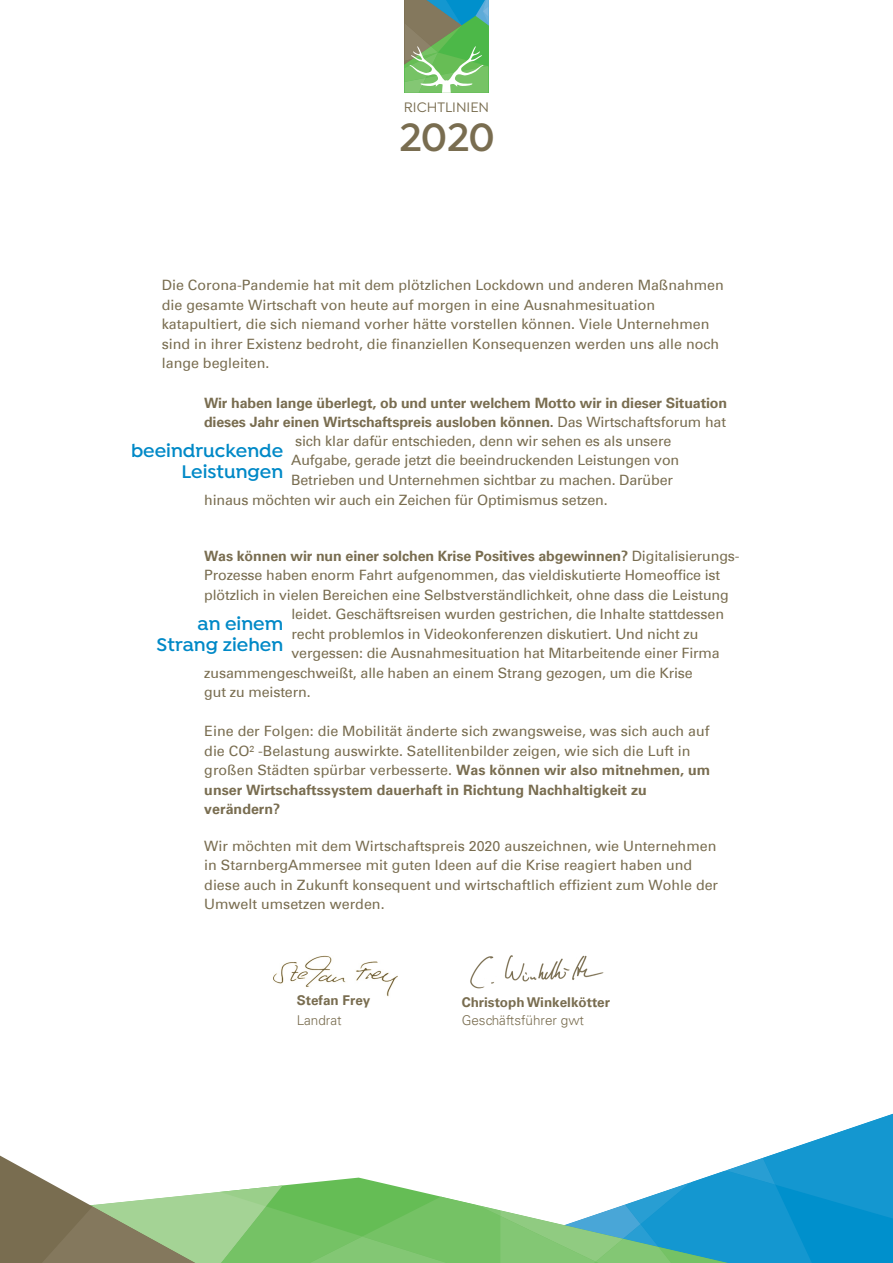
<style>
.page{position:relative;width:893px;height:1263px;background:#fff}
.page>*{position:absolute;margin:0;border:0;box-sizing:border-box;transform-origin:0 0}
.t1{font:600 42.15px "Isidora";color:#796d50}
.t2{font:600 19.5px/21px "Isidora";color:#0089c7;text-align:right}
.t3{font:500 14.7px "Isidora";color:#796d50}
.t4{font:14.25px/19.5px "Univers Com 55 Roman";color:#796d50}
.t5{font:700 14.25px/18.9px "Univers Com 65";letter-spacing:-.01em;color:#796d50}
.t6{font:700 13.5px "Univers Com 65";color:#796d50}
.t7{font:300 13.5px "Univers LT Std";color:#796d50}
.s1{font-family:"Univers Com 55 Roman";font-weight:400}
.s2{font-family:"Univers Com 65";font-weight:700}
</style>
<div class="page">
<img style="left:273px;top:955px;width:125px;height:42px">
<svg style="left:0;top:1113px;width:893px;height:150px"></svg>
<svg style="left:405px;top:0;width:83px;height:93px;background:#6fab75"></svg>
<img style="left:470px;top:955px;width:134px;height:34px">
<p class="t3" style="left:404px;top:99px;width:87px">RICHTLINIEN</p>
<h1 class="t1" style="left:399px;top:112px;width:97px">2020</h1>
<p class="t4" style="left:162px;top:275px;width:564px">Die Corona-Pandemie hat mit dem plötzlichen Lockdown und anderen Maßnahmen die gesamte Wirtschaft von heute auf morgen in eine Ausnahmesituation katapultiert, die sich niemand vorher hätte vorstellen können. Viele Unternehmen sind in ihrer Existenz bedroht, die finanziellen Konsequenzen werden uns alle noch lange begleiten.</p>
<p class="t5" style="left:204px;top:393px;width:525px">Wir haben lange überlegt, ob und unter welchem Motto wir in dieser Situation dieses Jahr einen Wirtschaftspreis ausloben können. <span class="s1">Das Wirtschaftsforum hat</span></p>
<p class="t4" style="left:295px;top:431px;width:378px">sich klar dafür entschieden, denn wir sehen es als unsere</p>
<p class="t4" style="left:291px;top:451px;width:390px">Aufgabe, gerade jetzt die beeindruckenden Leistungen von</p>
<p class="t4" style="left:291px;top:470px;width:383px">Betrieben und Unternehmen sichtbar zu machen. Darüber</p>
<p class="t4" style="left:204px;top:490px;width:405px">hinaus möchten wir auch ein Zeichen für Optimismus setzen.</p>
<h2 class="t2" style="left:131px;top:441px;width:154px">beeindruckende<br>Leistungen</h2>
<p class="t5" style="left:204px;top:546px;width:537px">Was können wir nun einer solchen Krise Positives abgewinnen? <span class="s1">Digitalisierungs-</span></p>
<p class="t4" style="left:204px;top:565px;width:518px">Prozesse haben enorm Fahrt aufgenommen, das vieldiskutierte Homeoffice ist</p>
<p class="t4" style="left:204px;top:585px;width:526px">plötzlich in vielen Bereichen eine Selbstverständlichkeit, ohne dass die Leistung</p>
<p class="t4" style="left:291px;top:604px;width:434px">leidet. Geschäftsreisen wurden gestrichen, die Inhalte stattdessen</p>
<p class="t4" style="left:291px;top:624px;width:408px">recht problemlos in Videokonferenzen diskutiert. Und nicht zu</p>
<p class="t4" style="left:291px;top:643px;width:430px">vergessen: die Ausnahmesituation hat Mitarbeitende einer Firma</p>
<p class="t4" style="left:204px;top:663px;width:490px">zusammengeschweißt, alle haben an einem Strang gezogen, um die Krise</p>
<p class="t4" style="left:204px;top:682px;width:108px">gut zu meistern.</p>
<p class="t4" style="left:204px;top:721px;width:507px">Eine der Folgen: die Mobilität änderte sich zwangsweise, was sich auch auf die CO² -Belastung auswirkte. Satellitenbilder zeigen, wie sich die Luft in großen Städten spürbar verbesserte. <span class="s2">Was können wir also mitnehmen, um</span></p>
<p class="t5" style="left:204px;top:780px;width:444px;line-height:19.5px">unser Wirtschaftssystem dauerhaft in Richtung Nachhaltigkeit zu verändern?</p>
<p class="t4" style="left:204px;top:836px;width:515px">Wir möchten mit dem Wirtschaftspreis 2020 auszeichnen, wie Unternehmen in StarnbergAmmersee mit guten Ideen auf die Krise reagiert haben und diese auch in Zukunft konsequent und wirtschaftlich effizient zum Wohle der Umwelt umsetzen werden.</p>
<h2 class="t2" style="left:157px;top:614px;width:128px">an einem<br>Strang ziehen</h2>
<p class="t6" style="left:297px;top:992px;width:75px">Stefan Frey</p>
<p class="t7" style="left:297px;top:1012px;width:47px">Landrat</p>
<p class="t6" style="left:462px;top:994px;width:150px">Christoph Winkelkötter</p>
<p class="t7" style="left:462px;top:1012px;width:124px">Geschäftsführer gwt</p>
</div>
